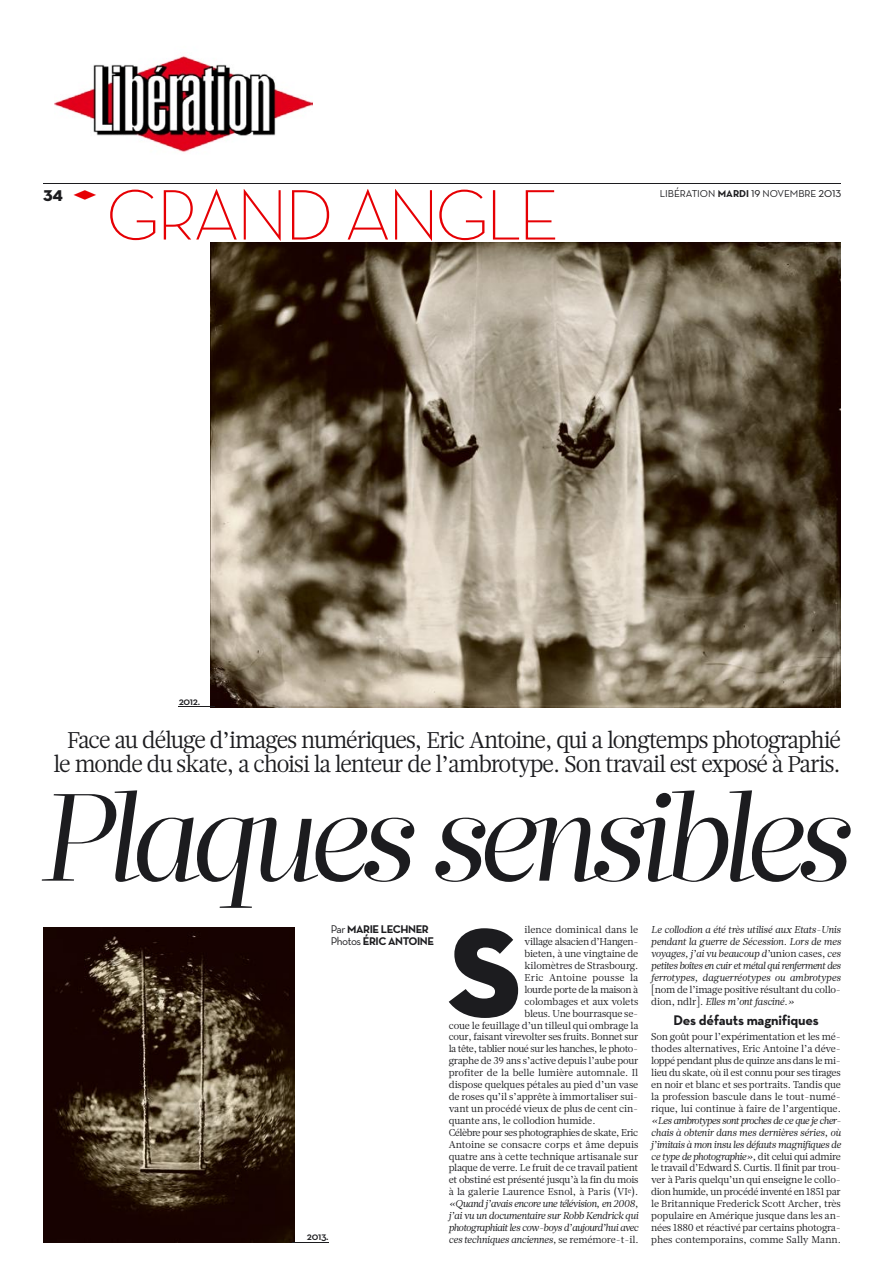
<style>
.page{position:relative;width:893px;height:1263px;background:#fff}
.page>*{position:absolute;margin:0;border:0;box-sizing:border-box;transform-origin:0 0}
.t1{font:128.55px "LET Neutraface Display Titling";color:#1c1c1f}
.t2{font:italic 123.6px "Glosa Display";letter-spacing:-.05em;color:#1c1c1f}
.t3{font:300 72.6px "Neutraface Display";letter-spacing:-.04em;color:#e60004}
.t4{font:22.65px/23.9px "Glosa Headline";letter-spacing:-.05em;color:#1c1c1f;text-align:right}
.t5{font:15.9px "Neutraface Display Titling";color:#1c1c1f}
.t6{font:700 14.1px "Neutraface Text";letter-spacing:-.015em;color:#1c1c1f}
.t7{font:700 11.4px/11.9px "Neutraface Text";letter-spacing:-.04em;color:#1c1c1f}
.t8{font:600 10.8px "Neutraface Text";letter-spacing:-.025em;color:#1c1c1f}
.t9{font:10.2px "Neutraface Text";letter-spacing:-.005em;color:#1c1c1f}
.t10{font:10.05px/11.9px "Glosa Text";letter-spacing:-.015em;color:#1c1c1f;text-align:justify}
.t11{font:italic 10.05px/11.9px "Glosa Text";letter-spacing:-.025em;color:#1c1c1f;text-align:justify}
.t12{font:10.05px "Glosa Text";letter-spacing:-.045em;color:#1c1c1f}
.t13{font:italic 10.05px "Glosa Text";letter-spacing:-.005em;color:#1c1c1f}
.t14{font:10.05px "Glosa Text";letter-spacing:-.035em;color:#1c1c1f}
.t15{font:10.05px "Glosa Text";letter-spacing:-.04em;color:#1c1c1f}
.t16{font:10.05px "Glosa Text";letter-spacing:.005em;color:#1c1c1f}
.t17{font:10.05px "Glosa Text";letter-spacing:.025em;color:#1c1c1f}
.s1{font-family:"Chronicle Text G1";font-size:21.45px;color:#e60004}
.s2{font-weight:700}
.s3{font-family:"Neutraface Display";font-weight:500;font-size:13.35px}
.s4{font-weight:400}
.s5{font-style:normal}
.s6{font-style:italic}
</style>
<div class="page">
<img style="left:54px;top:56px;width:258px;height:96px">
<img style="left:211px;top:242px;width:629px;height:465px">
<img style="left:44px;top:927px;width:250px;height:316px">
<hr style="left:292px;top:1243px;width:36px;height:1px;background:#1c1c1f">
<hr style="left:179px;top:707px;width:36px;height:1px;background:#1c1c1f">
<hr style="left:44px;top:183px;width:797px;height:1px;background:#1c1c1f">
<h3 class="t5" style="left:43px;top:186px;width:55px">34 <span class="s1">•</span></h3>
<p class="t9" style="left:660px;top:187px;width:183px">LIBÉRATION <span class="s2">MARDI</span> <span class="s3">19</span> NOVEMBRE <span class="s3">2013</span></p>
<h3 class="t3" style="left:107px;top:175px;width:453px">GRAND ANGLE</h3>
<p class="t8" style="left:179px;top:694px;width:23px">2012.</p>
<h3 class="t4" style="left:54px;top:729px;width:789px">Face au déluge d’images numériques, Eric Antoine, qui a longtemps photographié le monde du skate, a choisi la lenteur de l’ambrotype. Son travail est exposé à Paris.</h3>
<h2 class="t2" style="left:37px;top:756px;width:813px">Plaques sensibles</h2>
<p class="t7" style="left:331px;top:923px;width:105px"><span class="s4">Par</span> MARIE LECHNER<br><span class="s4">Photos</span> ÉRIC ANTOINE</p>
<p class="t8" style="left:307px;top:1230px;width:23px">2013.</p>
<h1 class="t1" style="left:449px;top:892px;width:71px">S</h1>
<p class="t16" style="left:524px;top:923px;width:115px">ilence dominical dans le</p>
<p class="t14" style="left:524px;top:935px;width:115px">village alsacien d’Hangen-</p>
<p class="t10" style="left:524px;top:948px;width:115px">bieten, à une vingtaine de</p>
<p class="t10" style="left:524px;top:960px;width:115px">kilomètres de Strasbourg.</p>
<p class="t17" style="left:524px;top:971px;width:115px">Eric Antoine pousse la</p>
<p class="t15" style="left:524px;top:983px;width:115px">lourde porte de la maison à</p>
<p class="t10" style="left:524px;top:995px;width:115px">colombages et aux volets</p>
<p class="t10" style="left:524px;top:1007px;width:115px">bleus. Une bourrasque se-</p>
<p class="t10" style="left:449px;top:1019px;width:191px">coue le feuillage d’un tilleul qui ombrage la</p>
<p class="t10" style="left:449px;top:1031px;width:191px">cour, faisant virevolter ses fruits. Bonnet sur</p>
<p class="t12" style="left:449px;top:1042px;width:191px">la tête, tablier noué sur les hanches, le photo-</p>
<p class="t10" style="left:449px;top:1055px;width:191px">graphe de 39 ans s’active depuis l’aube pour</p>
<p class="t10" style="left:449px;top:1067px;width:191px">profiter de la belle lumière automnale. Il</p>
<p class="t10" style="left:449px;top:1079px;width:191px">dispose quelques pétales au pied d’un vase</p>
<p class="t10" style="left:449px;top:1091px;width:191px">de roses qu’il s’apprête à immortaliser sui-</p>
<p class="t10" style="left:449px;top:1102px;width:191px">vant un procédé vieux de plus de cent cin-</p>
<p class="t10" style="left:449px;top:1114px;width:148px">quante ans, le collodion humide.</p>
<p class="t12" style="left:449px;top:1125px;width:191px">Célèbre pour ses photographies de skate, Eric</p>
<p class="t10" style="left:449px;top:1138px;width:191px">Antoine se consacre corps et âme depuis</p>
<p class="t10" style="left:449px;top:1150px;width:191px">quatre ans à cette technique artisanale sur</p>
<p class="t10" style="left:449px;top:1162px;width:191px">plaque de verre. Le fruit de ce travail patient</p>
<p class="t10" style="left:449px;top:1174px;width:191px">et obstiné est présenté jusqu’à la fin du mois</p>
<p class="t10" style="left:449px;top:1186px;width:191px">à la galerie Laurence Esnol, à Paris (VI<sup>e</sup>).</p>
<p class="t11" style="left:449px;top:1198px;width:191px">«Quand j’avais encore une télévision, en 2008,</p>
<p class="t11" style="left:449px;top:1210px;width:191px">j’ai vu un documentaire sur Robb Kendrick qui</p>
<p class="t11" style="left:449px;top:1222px;width:191px">photographiait les cow-boys d’aujourd’hui avec</p>
<p class="t13" style="left:449px;top:1233px;width:191px">ces techniques anciennes, <span class="s5">se remémore-t-il.</span></p>
<p class="t11" style="left:651px;top:924px;width:191px">Le collodion a été très utilisé aux Etats-Unis pendant la guerre de Sécession. Lors de mes voyages, j’ai vu beaucoup d’<span class="s5">union cases,</span> ces petites boîtes en cuir et métal qui renferment des ferrotypes, daguerréotypes ou ambrotypes</p>
<p class="t10" style="left:651px;top:983px;width:191px">[nom de l’image positive résultant du collo&shy;dion, ndlr]. <span class="s6">Elles m’ont fasciné.»</span></p>
<h3 class="t6" style="left:673px;top:1011px;width:147px">Des défauts magnifiques</h3>
<p class="t10" style="left:651px;top:1031px;width:191px">Son goût pour l’expérimentation et les mé&shy;thodes alternatives, Eric Antoine l’a déve&shy;loppé pendant plus de quinze ans dans le mi&shy;lieu du skate, où il est connu pour ses tirages en noir et blanc et ses portraits. Tandis que la profession bascule dans le tout-numé&shy;rique, lui continue à faire de l’argentique.</p>
<p class="t10" style="left:651px;top:1114px;width:191px"><span class="s6">«Les ambrotypes sont proches de ce que je cher&shy;chais à obtenir dans mes dernières séries, où j’imitais à mon insu les défauts magnifiques de ce type de photographie»,</span> dit celui qui admire le travail d’Edward S. Curtis. Il finit par trou&shy;ver à Paris quelqu’un qui enseigne le collo&shy;dion humide, un procédé inventé en 1851 par le Britannique Frederick Scott Archer, très populaire en Amérique jusque dans les an&shy;nées 1880 et réactivé par certains photogra&shy;phes contemporains, comme Sally Mann.</p>
</div>
